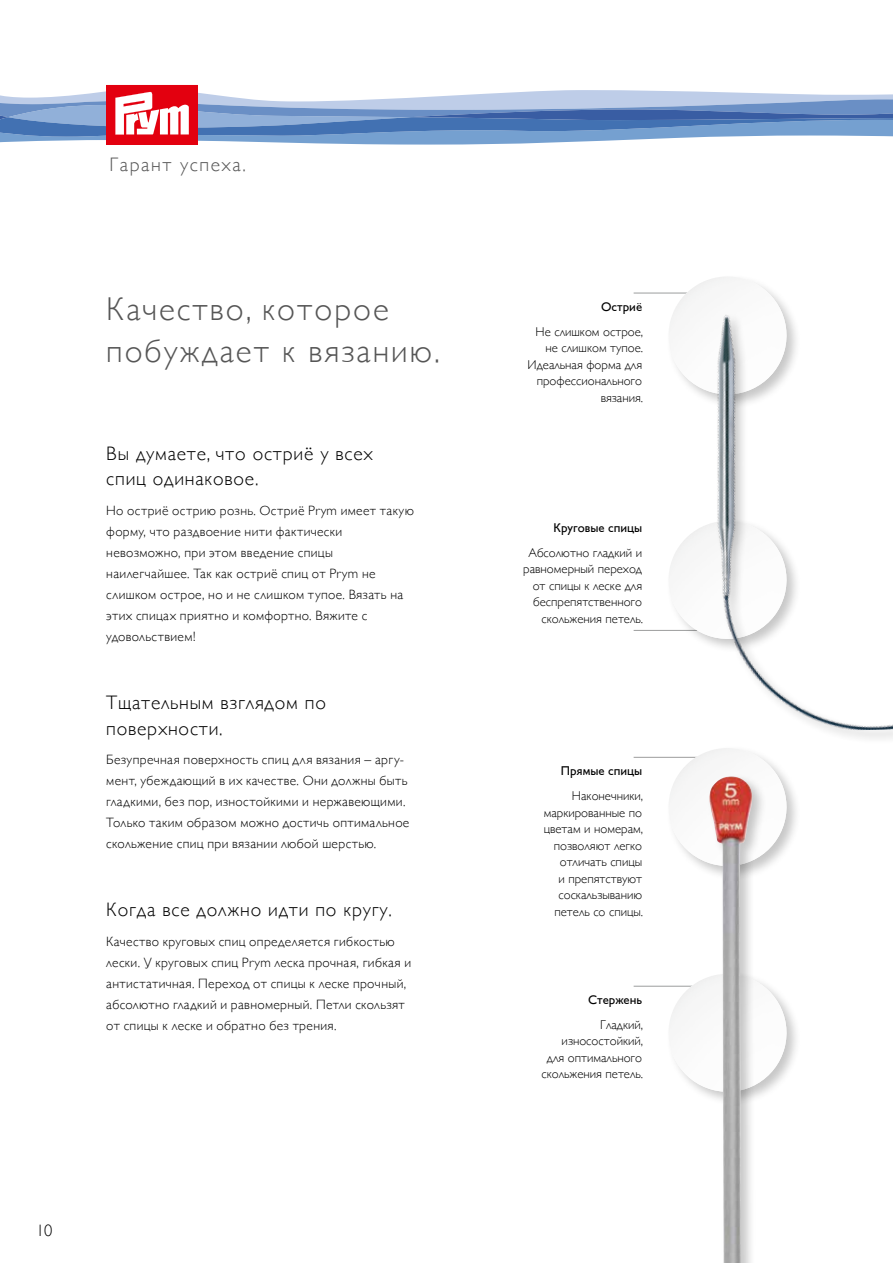
<style>
.page{position:relative;width:893px;height:1263px;background:#fff}
.page>*{position:absolute;margin:0;border:0;box-sizing:border-box;transform-origin:0 0}
.t1{font:300 33px/42px "Gill Sans";letter-spacing:.06em;color:#565656}
.t2{font:300 19.5px/25.5px "Gill Sans";letter-spacing:.04em;color:#000}
.t3{font:300 19.5px "Gill Sans";letter-spacing:.08em;color:#565656}
.t4{font:300 16.5px "Gill Sans";color:#000}
.t5{font:300 13.5px/21px "Gill Sans";letter-spacing:.025em;color:#000}
.t6{font:300 12.75px/16.5px "Gill Sans";color:#000;text-align:right}
.t7{font:12.75px "Gill Sans";color:#000}
</style>
<div class="page">
<svg style="left:0;top:85px;width:893px;height:60px"></svg>
<hr style="left:634px;top:293px;width:56px;height:1px;background:#9c9d9d">
<hr style="left:634px;top:630px;width:76px;height:1px;background:#9c9d9d">
<hr style="left:634px;top:757px;width:76px;height:1px;background:#9c9d9d">
<hr style="left:634px;top:986px;width:76px;height:1px;background:#9c9d9d">
<img style="left:662px;top:748px;width:131px;height:121px">
<img style="left:662px;top:277px;width:103px;height:17px">
<img style="left:662px;top:978px;width:131px;height:116px">
<div style="left:715px;top:312px;width:178px;height:432px;background:#000;opacity:.22"></div>
<img style="left:663px;top:288px;width:230px;height:444px">
<div style="left:706px;top:773px;width:61px;height:490px;background:#000;opacity:.22"></div>
<img style="left:709px;top:776px;width:44px;height:487px">
<h2 class="t3" style="left:109px;top:153px;width:138px">Гарант успеха.</h2>
<h1 class="t1" style="left:106px;top:288px;width:335px">Качество, которое побуждает к вязанию.</h1>
<h2 class="t2" style="left:106px;top:441px;width:268px">Вы думаете, что остриё у всех спиц одинаковое.</h2>
<p class="t5" style="left:106px;top:500px;width:309px">Но остриё острию рознь. Остриё Prym имеет такую форму, что раздвоение нити фактически невозможно, при этом введение спицы наилегчайшее. Так как остриё спиц от Prym не слишком острое, но и не слишком тупое. Вязать на этих спицах приятно и комфортно. Вяжите с удовольствием!</p>
<h2 class="t2" style="left:106px;top:690px;width:221px">Тщательным взглядом по поверхности.</h2>
<p class="t5" style="left:106px;top:749px;width:305px">Безупречная поверхность спиц для вязания – аргу&shy;мент, убеждающий в их качестве. Они должны быть гладкими, без пор, изностойкими и нержавеющими.<br>Только таким образом можно достичь оптимальное скольжение спиц при вязании любой шерстью.</p>
<h2 class="t2" style="left:106px;top:897px;width:287px">Когда все должно идти по кругу.</h2>
<p class="t5" style="left:106px;top:930px;width:306px">Качество круговых спиц определяется гибкостью лески. У круговых спиц Prym леска прочная, гибкая и антистатичная. Переход от спицы к леске прочный, абсолютно гладкий и равномерный. Петли скользят от спицы к леске и обратно без трения.</p>
<p class="t4" style="left:36px;top:1221px;width:18px">10</p>
<p class="t7" style="left:601px;top:299px;width:42px">Остриё</p>
<p class="t6" style="left:528px;top:323px;width:117px">Не слишком острое, не слишком тупое.<br>Идеальная форма для профессионального вязания.</p>
<p class="t7" style="left:553px;top:520px;width:90px">Круговые спицы</p>
<p class="t6" style="left:523px;top:544px;width:121px">Абсолютно гладкий и равномерный переход от спицы к леске для беспрепятственного скольжения петель.</p>
<p class="t7" style="left:561px;top:763px;width:83px">Прямые спицы</p>
<p class="t6" style="left:544px;top:788px;width:101px">Наконечники, маркированные по цветам и номерам, позволяют легко отличать спицы<br>и препятствуют соскальзыванию петель со спицы.</p>
<p class="t7" style="left:588px;top:992px;width:56px">Стержень</p>
<p class="t6" style="left:541px;top:1016px;width:103px">Гладкий, износостойкий, для оптимального скольжения петель.</p>
</div>
